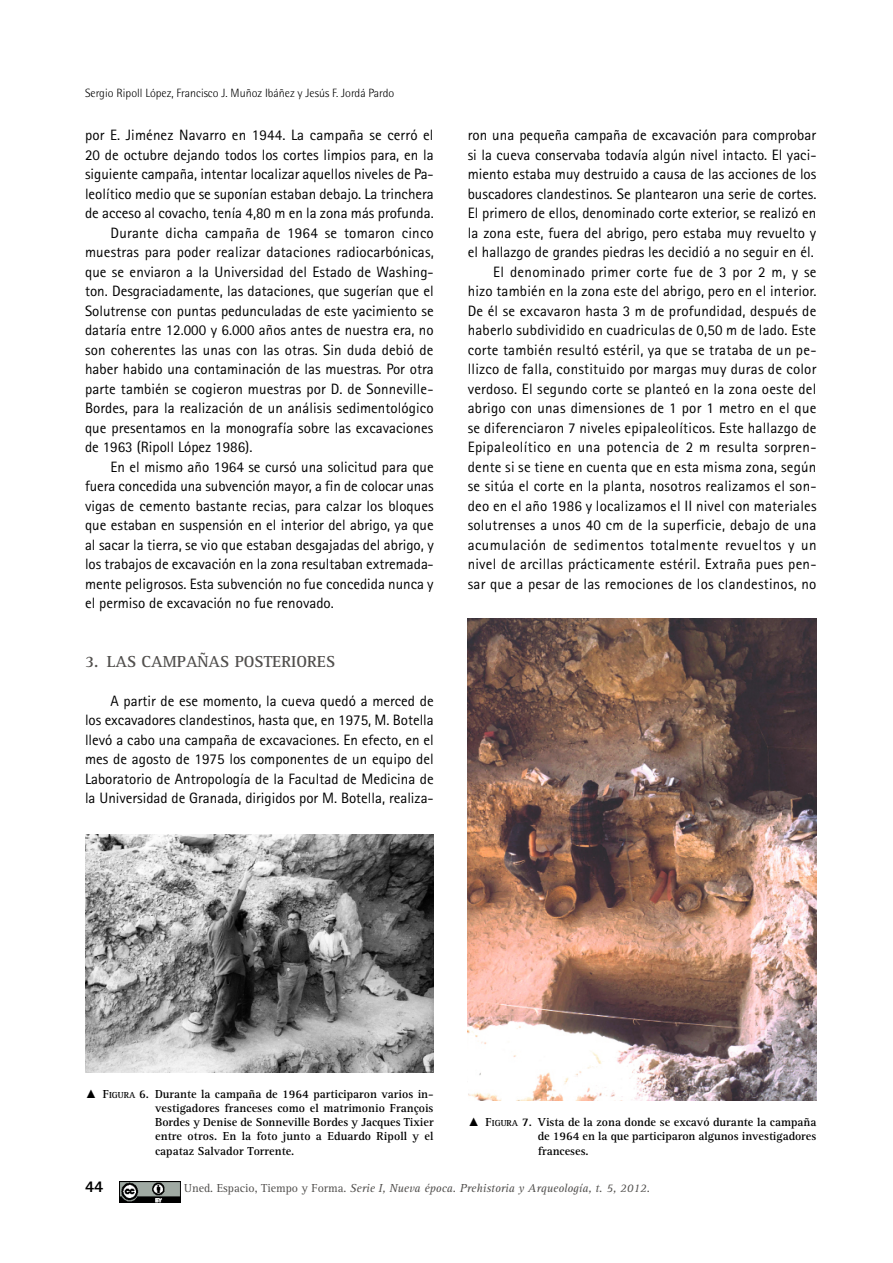
<style>
.page{position:relative;width:893px;height:1263px;background:#fff}
.page>*{position:absolute;margin:0;border:0;box-sizing:border-box;transform-origin:0 0}
._01_LADILLO{font:700 16.5px "Rotis Serif Std";color:#514f4d}
.t1{font:800 16.5px "Rotis Sans Serif Std";color:#000}
.PARRAFO{font:15px/19.5px "Rotis Sans Serif Std";color:#000;text-align:justify}
.PIE_FOTO{font:700 12px/14.2px "Rotis Serif Std";color:#000;text-align:justify}
.t2{font:italic 12px "Rotis Serif Std";color:#514f4d}
.t3{font:300 12px "Rotis Semi Sans Std";color:#000}
.s1{font-family:"Times New Roman";font-weight:400}
.s2{font-style:inherit}
.s3{font-size:9px}
.s4{font-style:normal}
</style>
<div class="page">
<img style="left:120px;top:1181px;width:61px;height:21px">
<img style="left:85px;top:835px;width:349px;height:237px">
<img style="left:468px;top:618px;width:348px;height:483px">
<p class="t3" style="left:85px;top:86px;width:311px">Sergio Ripoll López, Francisco J. Muñoz Ibáñez y Jesús F. Jordá Pardo</p>
<p class="PARRAFO" style="left:85px;top:125px;width:350px">por E. Jiménez Navarro en 1944. La campaña se cerró el 20 de octubre dejando todos los cortes limpios para, en la siguiente campaña, intentar localizar aquellos niveles de Pa&shy;leolítico medio que se suponían estaban debajo. La trinchera de acceso al covacho, tenía 4,80 m en la zona más profunda.</p>
<p class="PARRAFO" style="left:85px;top:223px;width:350px;text-indent:26px">Durante dicha campaña de 1964 se tomaron cinco muestras para poder realizar dataciones radiocarbónicas, que se enviaron a la Universidad del Estado de Washing&shy;ton. Desgraciadamente, las dataciones, que sugerían que el Solutrense con puntas pedunculadas de este yacimiento se dataría entre 12.000 y 6.000 años antes de nuestra era, no son coherentes las unas con las otras. Sin duda debió de haber habido una contaminación de las muestras. Por otra parte también se cogieron muestras por D. de Sonneville-Bordes, para la realización de un análisis sedimentológico que presentamos en la monografía sobre las excavaciones de 1963 (Ripoll López 1986).</p>
<p class="PARRAFO" style="left:85px;top:457px;width:350px;text-indent:26px">En el mismo año 1964 se cursó una solicitud para que fuera concedida una subvención mayor, a fin de colocar unas vigas de cemento bastante recias, para calzar los bloques que estaban en suspensión en el interior del abrigo, ya que al sacar la tierra, se vio que estaban desgajadas del abrigo, y los trabajos de excavación en la zona resultaban extremada&shy;mente peligrosos. Esta subvención no fue concedida nunca y el permiso de excavación no fue renovado.</p>
<p class="_01_LADILLO" style="left:85px;top:652px;width:252px">3. LAS CAMPAÑAS POSTERIORES</p>
<p class="PARRAFO" style="left:85px;top:691px;width:350px;text-indent:26px">A partir de ese momento, la cueva quedó a merced de los excavadores clandestinos, hasta que, en 1975, M. Botella llevó a cabo una campaña de excavaciones. En efecto, en el mes de agosto de 1975 los componentes de un equipo del Laboratorio de Antropología de la Facultad de Medicina de la Universidad de Granada, dirigidos por M. Botella, realiza-</p>
<p class="PARRAFO" style="left:468px;top:125px;width:350px">ron una pequeña campaña de excavación para comprobar si la cueva conservaba todavía algún nivel intacto. El yaci&shy;miento estaba muy destruido a causa de las acciones de los buscadores clandestinos. Se plantearon una serie de cortes.<br>El primero de ellos, denominado corte exterior, se realizó en la zona este, fuera del abrigo, pero estaba muy revuelto y el hallazgo de grandes piedras les decidió a no seguir en él.</p>
<p class="PARRAFO" style="left:468px;top:262px;width:350px;text-indent:26px">El denominado primer corte fue de 3 por 2 m, y se hizo también en la zona este del abrigo, pero en el interior.<br>De él se excavaron hasta 3 m de profundidad, después de haberlo subdividido en cuadriculas de 0,50 m de lado. Este corte también resultó estéril, ya que se trataba de un pe&shy;llizco de falla, constituido por margas muy duras de color verdoso. El segundo corte se planteó en la zona oeste del abrigo con unas dimensiones de 1 por 1 metro en el que se diferenciaron 7 niveles epipaleolíticos. Este hallazgo de Epipaleolítico en una potencia de 2 m resulta sorpren&shy;dente si se tiene en cuenta que en esta misma zona, según se sitúa el corte en la planta, nosotros realizamos el son&shy;deo en el año 1986 y localizamos el II nivel con materiales solutrenses a unos 40 cm de la superficie, debajo de una acumulación de sedimentos totalmente revueltos y un nivel de arcillas prácticamente estéril. Extraña pues pen&shy;sar que a pesar de las remociones de los clandestinos, no</p>
<p class="PIE_FOTO" style="left:155px;top:1087px;width:280px;text-indent:-70px"><span class="s1">▲</span> <span class="s2">F</span><span class="s3">IGURA</span> <span class="s2">6.</span> Durante la campaña de 1964 participaron varios in&shy;vestigadores franceses como el matrimonio François Bordes y Denise de Sonneville Bordes y Jacques Tixier entre otros. En la foto junto a Eduardo Ripoll y el capataz Salvador Torrente.</p>
<p class="PIE_FOTO" style="left:538px;top:1115px;width:280px;text-indent:-70px"><span class="s1">▲</span> <span class="s2">F</span><span class="s3">IGURA</span> <span class="s2">7.</span> Vista de la zona donde se excavó durante la campaña de 1964 en la que participaron algunos investigadores franceses.</p>
<p class="t1" style="left:85px;top:1176px;width:20px">44</p>
<p class="t2" style="left:184px;top:1181px;width:467px"><span class="s4">Uned. Espacio, Tiempo y Forma.</span> Serie I, Nueva época. Prehistoria y Arqueología, t. 5, 2012.</p>
</div>
